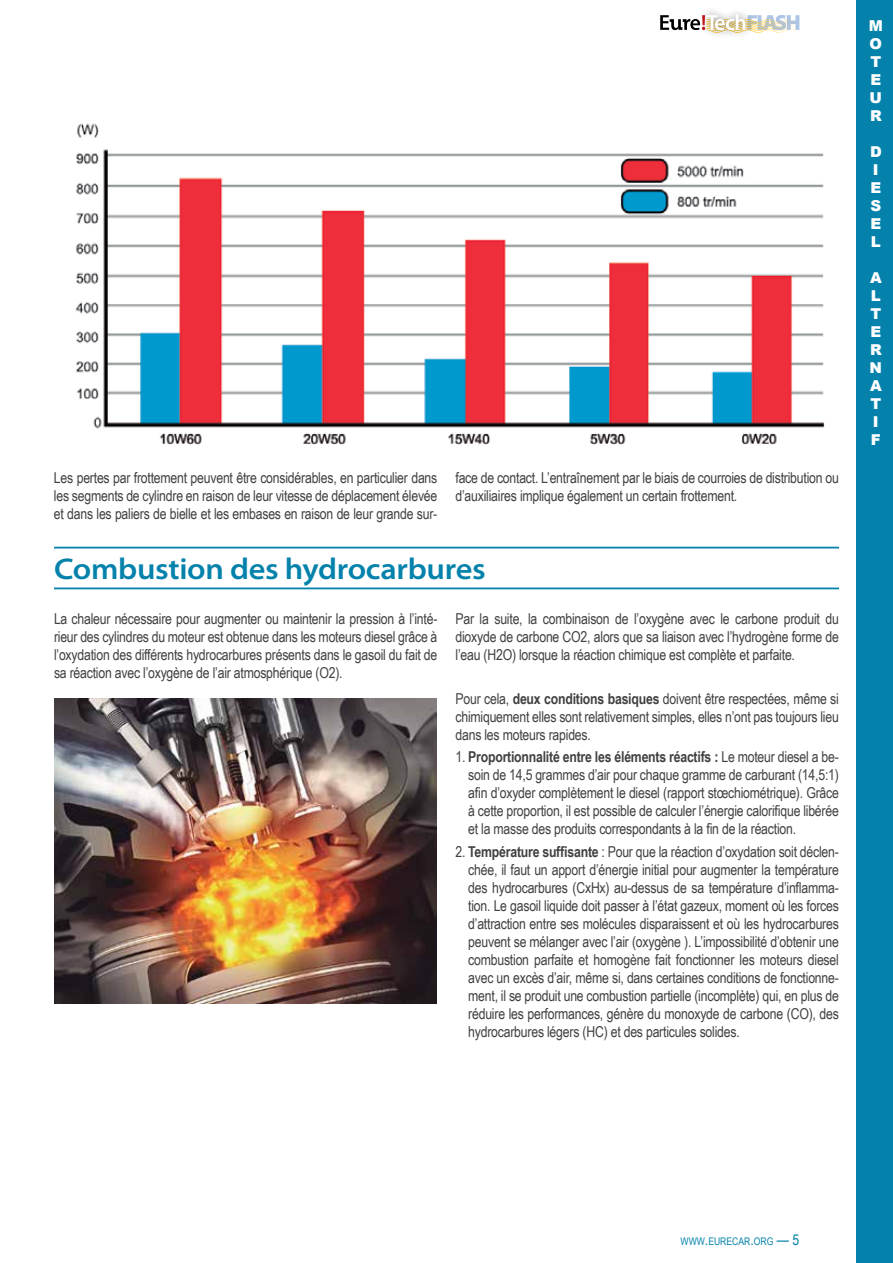
<style>
.page{position:relative;width:893px;height:1263px;background:#fff}
.page>*{position:absolute;margin:0;border:0;box-sizing:border-box;transform-origin:0 0}
.t1{font:600 semi-expanded 30px "Myriad Pro";letter-spacing:-.01em;color:#0482ab}
.t2{font:15px/18px "Arial Narrow";letter-spacing:-.015em;color:#414042;text-align:justify}
.t3{font:900 15px/18px "Arial";color:#fff}
.t4{font:10.5px "Arial Narrow";color:#0482ab}
.s1{font-weight:700}
.s2{font-size:15px}
</style>
<div class="page">
<svg style="left:660px;top:14px;width:139px;height:19px"></svg>
<div style="left:856px;top:0;width:37px;height:1263px;background:#0482ab"></div>
<img style="left:75px;top:123px;width:750px;height:322px">
<hr style="left:54px;top:547px;width:785px;height:1px;background:#0482ab">
<hr style="left:54px;top:587px;width:785px;height:2px;background:#0482ab">
<img style="left:54px;top:699px;width:383px;height:304px">
<p class="t2" style="left:54px;top:468px;width:385px">Les pertes par frottement peuvent être considérables, en particulier dans les segments de cylindre en raison de leur vitesse de déplacement élevée et dans les paliers de bielle et les embases en raison de leur grande sur-</p>
<p class="t2" style="left:455px;top:468px;width:385px">face de contact. L’entraînement par le biais de courroies de distribution ou d’auxiliaires implique également un certain frottement.</p>
<h1 class="t1" style="left:54px;top:552px;width:433px">Combustion des hydrocarbures</h1>
<p class="t2" style="left:54px;top:609px;width:385px">La chaleur nécessaire pour augmenter ou maintenir la pression à l’inté&shy;rieur des cylindres du moteur est obtenue dans les moteurs diesel grâce à l’oxydation des différents hydrocarbures présents dans le gasoil du fait de sa réaction avec l’oxygène de l’air atmosphérique (O2).</p>
<p class="t2" style="left:455px;top:609px;width:385px">Par la suite, la combinaison de l’oxygène avec le carbone produit du dioxyde de carbone CO2, alors que sa liaison avec l’hydrogène forme de l’eau (H2O) lorsque la réaction chimique est complète et parfaite.</p>
<p class="t2" style="left:455px;top:689px;width:385px">Pour cela, <span class="s1">deux conditions basiques</span> doivent être respectées, même si chimiquement elles sont relativement simples, elles n’ont pas toujours lieu dans les moteurs rapides.</p>
<p class="t2" style="left:468px;top:747px;width:372px;text-indent:-13px">1. <span class="s1">Proportionnalité entre les éléments réactifs :</span> Le moteur diesel a be&shy;soin de 14,5 grammes d’air pour chaque gramme de carburant (14,5:1) afin d’oxyder complètement le diesel (rapport stœchiométrique). Grâce à cette proportion, il est possible de calculer l’énergie calorifique libérée et la masse des produits correspondants à la fin de la réaction.</p>
<p class="t2" style="left:468px;top:842px;width:372px;text-indent:-13px">2. <span class="s1">Température suffisante</span> : Pour que la réaction d’oxydation soit déclen&shy;chée, il faut un apport d’énergie initial pour augmenter la température des hydrocarbures (CxHx) au-dessus de sa température d’inflamma&shy;tion. Le gasoil liquide doit passer à l’état gazeux, moment où les forces d’attraction entre ses molécules disparaissent et où les hydrocarbures peuvent se mélanger avec l’air (oxygène ). L’impossibilité d’obtenir une combustion parfaite et homogène fait fonctionner les moteurs diesel avec un excès d’air, même si, dans certaines conditions de fonctionne&shy;ment, il se produit une combustion partielle (incomplète) qui, en plus de réduire les performances, génère du monoxyde de carbone (CO), des hydrocarbures légers (HC) et des particules solides.</p>
<p class="t3" style="left:869px;top:16px;width:16px;text-align:justify">M O T E U R</p>
<p class="t3" style="left:870px;top:142px;width:13px">D<br>I<br>E<br>S<br>E<br>L</p>
<p class="t3" style="left:870px;top:268px;width:14px">A<br>L<br>T<br>E<br>R<br>N<br>A<br>T<br>I<br>F</p>
<p class="t4" style="left:680px;top:1233px;width:120px">WWW<span class="s2">.</span>EURECAR<span class="s2">.</span>ORG <span class="s2">— 5</span></p>
</div>
